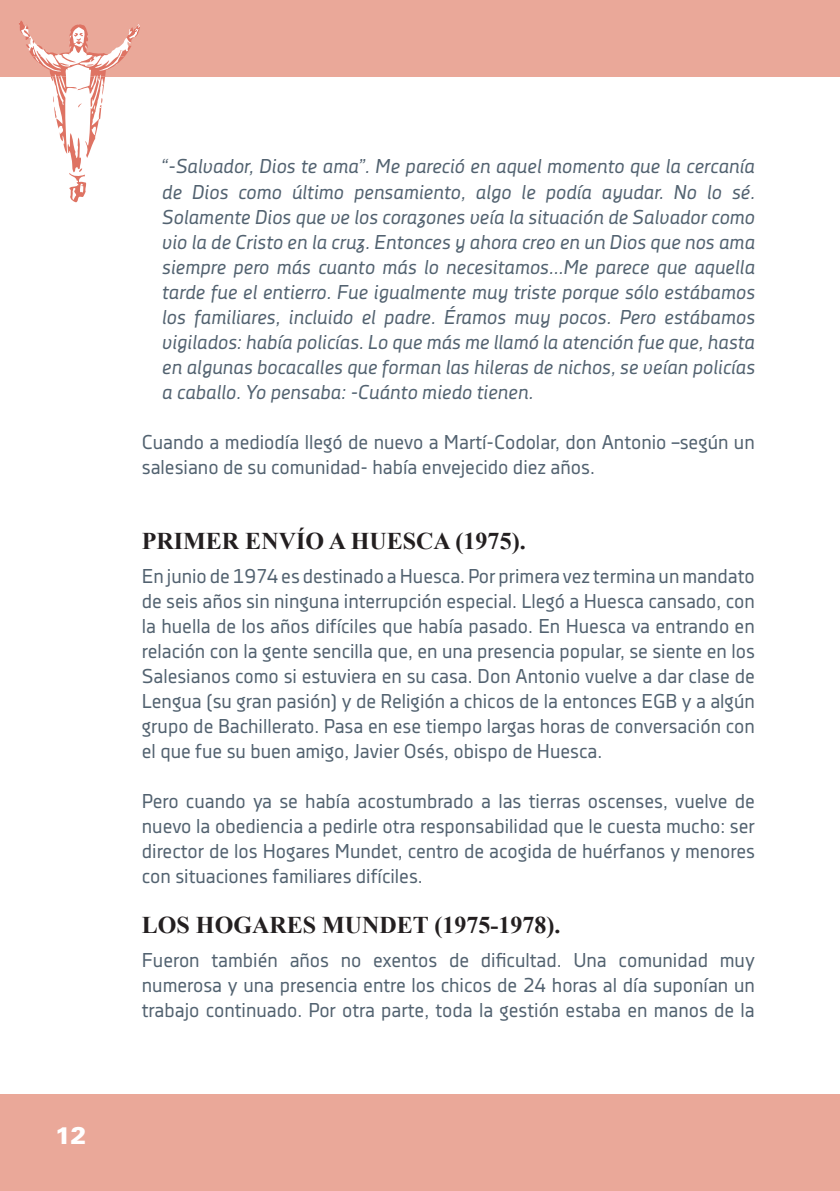
<style>
.page{position:relative;width:840px;height:1191px;background:#fff}
.page>*{position:absolute;margin:0;border:0;box-sizing:border-box;transform-origin:0 0}
.t1{font:700 24px "Times New Roman";color:#231f20}
.t2{font:900 24px "Univers LT Std";color:#fff}
.t3{font:20px/25px "Decima Nova Pro";color:#526270;text-align:justify}
.t4{font:italic 20px/25px "Decima Nova Pro";color:#526270;text-align:justify}
</style>
<div class="page">
<div style="left:0;top:0;width:839px;height:76px;background:#eaa899"></div>
<div style="left:0;top:1094px;width:839px;height:97px;background:#eaa899"></div>
<svg style="left:19px;top:21px;width:121px;height:182px"></svg>
<p class="t2" style="left:55px;top:1120px;width:33px">12</p>
<p class="t4" style="left:162px;top:154px;width:594px">“-Salvador, Dios te ama”. Me pareció en aquel momento que la cercanía de Dios como último pensamiento, algo le podía ayudar. No lo sé.<br>Solamente Dios que ve los corazones veía la situación de Salvador como vio la de Cristo en la cruz. Entonces y ahora creo en un Dios que nos ama siempre pero más cuanto más lo necesitamos…Me parece que aquella tarde fue el entierro. Fue igualmente muy triste porque sólo estábamos los familiares, incluido el padre. Éramos muy pocos. Pero estábamos vigilados: había policías. Lo que más me llamó la atención fue que, hasta en algunas bocacalles que forman las hileras de nichos, se veían policías a caballo. Yo pensaba: -Cuánto miedo tienen.</p>
<p class="t3" style="left:142px;top:429px;width:614px">Cuando a mediodía llegó de nuevo a Martí-Codolar, don Antonio –según un salesiano de su comunidad- había envejecido diez años.</p>
<p class="t1" style="left:142px;top:524px;width:385px">PRIMER ENVÍO A HUESCA (1975).</p>
<p class="t3" style="left:142px;top:563px;width:614px">En junio de 1974 es destinado a Huesca. Por primera vez termina un mandato de seis años sin ninguna interrupción especial. Llegó a Huesca cansado, con la huella de los años difíciles que había pasado. En Huesca va entrando en relación con la gente sencilla que, en una presencia popular, se siente en los Salesianos como si estuviera en su casa. Don Antonio vuelve a dar clase de Lengua (su gran pasión) y de Religión a chicos de la entonces EGB y a algún grupo de Bachillerato. Pasa en ese tiempo largas horas de conversación con el que fue su buen amigo, Javier Osés, obispo de Huesca.</p>
<p class="t3" style="left:142px;top:788px;width:614px">Pero cuando ya se había acostumbrado a las tierras oscenses, vuelve de nuevo la obediencia a pedirle otra responsabilidad que le cuesta mucho: ser director de los Hogares Mundet, centro de acogida de huérfanos y menores con situaciones familiares difíciles.</p>
<p class="t1" style="left:142px;top:908px;width:420px">LOS HOGARES MUNDET (1975-1978).</p>
<p class="t3" style="left:142px;top:947px;width:614px">Fueron también años no exentos de dificultad. Una comunidad muy numerosa y una presencia entre los chicos de 24 horas al día suponían un trabajo continuado. Por otra parte, toda la gestión estaba en manos de la</p>
</div>
